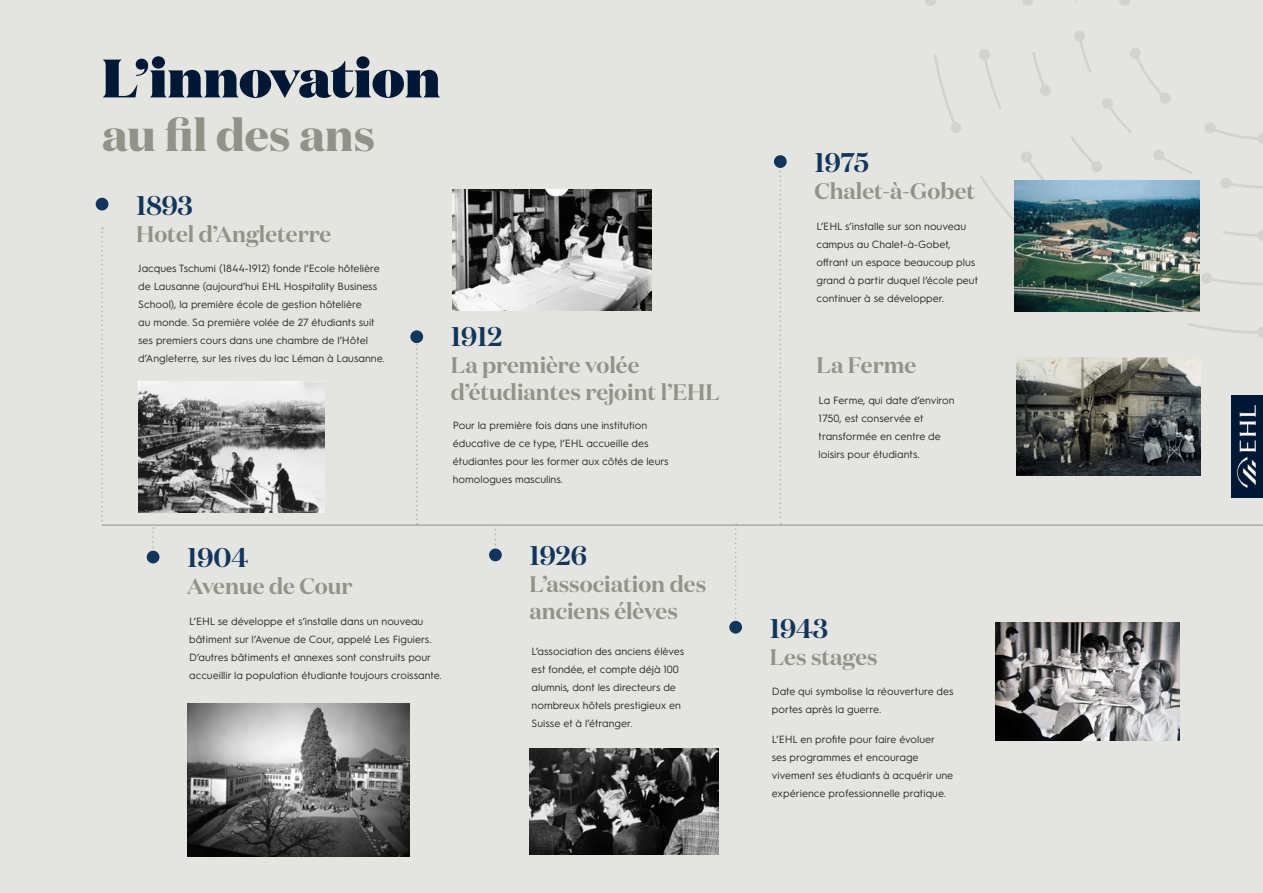
<style>
.page{position:relative;width:1263px;height:893px;background:#e4e4e1}
.page>*{position:absolute;margin:0;border:0;box-sizing:border-box;transform-origin:0 0}
.t1{font:900 54px "Domaine Display";color:#001836}
.t2{font:700 45px "Domaine Display";color:#919388}
.t3{font:600 27px "Domaine Display";color:#12355b}
.t4{font:600 22.5px/27px "Domaine Display";color:#919388}
.t5{font:10.5px/18px "Hurme Geometric Sans 1";color:#292929}
</style>
<div class="page">
<hr style="left:102px;top:524px;width:1161px;height:2px;background:#adaca1">
<svg style="left:101px;top:227px;width:2px;height:299px"></svg>
<div style="left:96px;top:198px;width:12px;height:12px;background:#12355b;border-radius:50%"></div>
<svg style="left:735px;top:528px;width:2px;height:93px"></svg>
<div style="left:729px;top:621px;width:13px;height:13px;background:#12355b;border-radius:50%"></div>
<img style="left:1231px;top:395px;width:32px;height:103px">
<svg style="left:929px;top:0;width:334px;height:334px"></svg>
<img style="left:138px;top:382px;width:187px;height:130px">
<svg style="left:152px;top:527px;width:2px;height:24px"></svg>
<div style="left:147px;top:551px;width:12px;height:12px;background:#12355b;border-radius:50%"></div>
<svg style="left:416px;top:343px;width:2px;height:182px"></svg>
<div style="left:410px;top:330px;width:13px;height:13px;background:#12355b;border-radius:50%"></div>
<div style="left:489px;top:549px;width:13px;height:12px;background:#12355b;border-radius:50%"></div>
<svg style="left:779px;top:171px;width:2px;height:354px"></svg>
<div style="left:774px;top:155px;width:13px;height:13px;background:#12355b;border-radius:50%"></div>
<img style="left:1015px;top:181px;width:184px;height:130px">
<img style="left:1016px;top:357px;width:185px;height:119px">
<img style="left:187px;top:703px;width:222px;height:153px">
<img style="left:453px;top:190px;width:198px;height:120px">
<img style="left:529px;top:748px;width:190px;height:107px">
<img style="left:995px;top:622px;width:184px;height:119px">
<h1 class="t1" style="left:102px;top:42px;width:340px">L’innovation</h1>
<h2 class="t2" style="left:102px;top:106px;width:274px">au fil des ans</h2>
<h3 class="t3" style="left:136px;top:188px;width:58px">1893</h3>
<h3 class="t4" style="left:136px;top:220px;width:197px">Hotel d’Angleterre</h3>
<p class="t5" style="left:138px;top:259px;width:248px">Jacques Tschumi (1844-1912) fonde l’Ecole hôtelière de Lausanne (aujourd’hui EHL Hospitality Business School), la première école de gestion hôtelière<br>au monde. Sa première volée de 27 étudiants suit ses premiers cours dans une chambre de l’Hôtel d’Angleterre, sur les rives du lac Léman à Lausanne.</p>
<h3 class="t3" style="left:451px;top:320px;width:53px">1912</h3>
<h3 class="t4" style="left:451px;top:352px;width:270px">La première volée d’étudiantes rejoint l’EHL</h3>
<p class="t5" style="left:453px;top:416px;width:217px">Pour la première fois dans une institution éducative de ce type, l’EHL accueille des étudiantes pour les former aux côtés de leurs homologues masculins.</p>
<h3 class="t3" style="left:187px;top:541px;width:63px">1904</h3>
<h3 class="t4" style="left:187px;top:573px;width:167px">Avenue de Cour</h3>
<p class="t5" style="left:189px;top:612px;width:254px">L’EHL se développe et s’installe dans un nouveau bâtiment sur l’Avenue de Cour, appelé Les Figuiers.<br>D’autres bâtiments et annexes sont construits pour accueillir la population étudiante toujours croissante.</p>
<h3 class="t3" style="left:529px;top:539px;width:59px">1926</h3>
<h3 class="t4" style="left:529px;top:571px;width:178px">L’association des anciens élèves</h3>
<p class="t5" style="left:531px;top:641px;width:154px">L’association des anciens élèves est fondée, et compte déjà 100 alumnis, dont les directeurs de nombreux hôtels prestigieux en<br>Suisse et à l’étranger.</p>
<h3 class="t3" style="left:814px;top:145px;width:56px">1975</h3>
<h3 class="t4" style="left:814px;top:177px;width:162px">Chalet-à-Gobet</h3>
<p class="t5" style="left:816px;top:216px;width:163px">L’EHL s’installe sur son nouveau campus au Chalet-à-Gobet, offrant un espace beaucoup plus grand à partir duquel l’école peut continuer à se développer.</p>
<h3 class="t4" style="left:816px;top:351px;width:101px">La Ferme</h3>
<p class="t5" style="left:819px;top:391px;width:138px">La Ferme, qui date d’environ<br>1750, est conservée et transformée en centre de loisirs pour étudiants.</p>
<h3 class="t3" style="left:770px;top:611px;width:60px">1943</h3>
<h3 class="t4" style="left:770px;top:643px;width:110px">Les stages</h3>
<p class="t5" style="left:772px;top:682px;width:183px">Date qui symbolise la réouverture des portes après la guerre.</p>
<p class="t5" style="left:772px;top:730px;width:183px">L’EHL en profite pour faire évoluer<br>ses programmes et encourage vivement ses étudiants à acquérir une expérience professionnelle pratique.</p>
</div>
